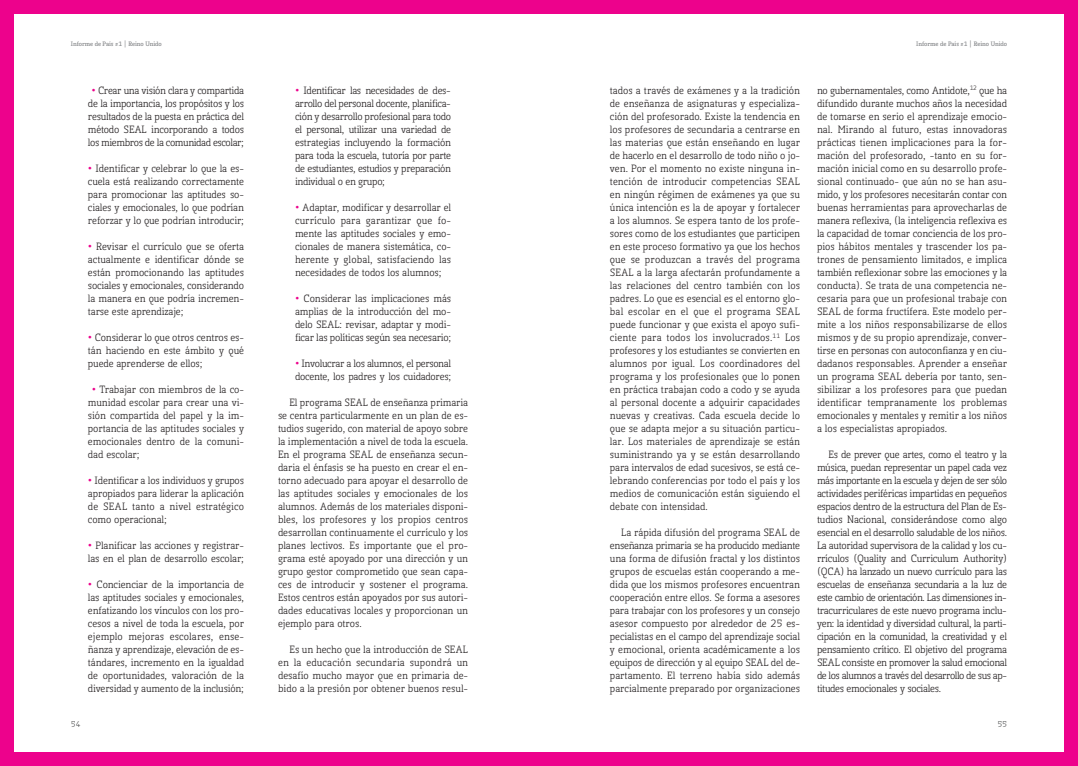
<style>
.page{position:relative;width:1078px;height:766px;background:#fff}
.page>*{position:absolute;margin:0;border:0;box-sizing:border-box;transform-origin:0 0}
.t1{font:10px/13px "Kofi Pure Serif";color:#231f20;text-align:justify}
.t2{font:10px/13px "Kofi Pure Serif";letter-spacing:-.02em;color:#231f20}
.t3{font:8px "Kofi Pure Serif";color:#4b4c4d}
.t4{font:700 6px "Kofi Pure Serif";color:#808285}
.s1{font-weight:700;color:#ed028c}
</style>
<div class="page">
<div style="left:539px;top:0;width:538px;height:765px;background:#ed028c"></div>
<div style="left:539px;top:14px;width:524px;height:737px;background:#fff"></div>
<div style="left:0;top:0;width:538px;height:765px;background:#ed028c"></div>
<div style="left:14px;top:14px;width:524px;height:737px;background:#fff"></div>
<p class="t4" style="left:71px;top:41px;width:92px">Informe de País #1 | Reino Unido</p>
<p class="t4" style="left:916px;top:41px;width:92px">Informe de País #1 | Reino Unido</p>
<p class="t1" style="left:88px;top:85px;width:157px;text-align:center"><span class="s1">•</span> Crear una visión clara y compartida de la importancia, los propósitos y los resultados de la puesta en práctica del método SEAL incorporando a todos los miembros de la comunidad escolar;</p>
<p class="t1" style="left:88px;top:163px;width:157px"><span class="s1">•</span> Identificar y celebrar lo que la es&shy;cuela está realizando correctamente para promocionar las aptitudes so&shy;ciales y emocionales, lo que podrían reforzar y lo que podrían introducir;</p>
<p class="t1" style="left:88px;top:241px;width:157px"><span class="s1">•</span> Revisar el currículo que se oferta actualmente e identificar dónde se están promocionando las aptitudes sociales y emocionales, considerando la manera en que podría incremen&shy;tarse este aprendizaje;</p>
<p class="t1" style="left:88px;top:332px;width:157px"><span class="s1">•</span> Considerar lo que otros centros es&shy;tán haciendo en este ámbito y qué puede aprenderse de ellos;</p>
<p class="t1" style="left:88px;top:384px;width:157px;text-indent:4px"><span class="s1">•</span> Trabajar con miembros de la co&shy;munidad escolar para crear una vi&shy;sión compartida del papel y la im&shy;portancia de las aptitudes sociales y emocionales dentro de la comuni&shy;dad escolar;</p>
<p class="t1" style="left:88px;top:475px;width:157px"><span class="s1">•</span> Identificar a los individuos y grupos apropiados para liderar la aplicación de SEAL tanto a nivel estratégico como operacional;</p>
<p class="t1" style="left:88px;top:540px;width:157px"><span class="s1">•</span> Planificar las acciones y registrar&shy;las en el plan de desarrollo escolar;</p>
<p class="t1" style="left:88px;top:579px;width:157px"><span class="s1">•</span> Concienciar de la importancia de las aptitudes sociales y emocionales, enfatizando los vínculos con los pro&shy;cesos a nivel de toda la escuela, por ejemplo mejoras escolares, ense&shy;ñanza y aprendizaje, elevación de es&shy;tándares, incremento en la igualdad de oportunidades, valoración de la diversidad y aumento de la inclusión;</p>
<p class="t1" style="left:295px;top:85px;width:157px"><span class="s1">•</span> Identificar las necesidades de des&shy;arrollo del personal docente, planifica&shy;ción y desarrollo profesional para todo el personal, utilizar una variedad de estrategias incluyendo la formación para toda la escuela, tutoría por parte de estudiantes, estudios y preparación individual o en grupo;</p>
<p class="t1" style="left:295px;top:202px;width:157px"><span class="s1">•</span> Adaptar, modificar y desarrollar el currículo para garantizar que fo&shy;mente las aptitudes sociales y emo&shy;cionales de manera sistemática, co&shy;herente y global, satisfaciendo las necesidades de todos los alumnos;</p>
<p class="t1" style="left:295px;top:293px;width:157px"><span class="s1">•</span> Considerar las implicaciones más amplias de la introducción del mo&shy;delo SEAL: revisar, adaptar y modi&shy;ficar las políticas según sea necesario;</p>
<p class="t2" style="left:295px;top:358px;width:157px"><span class="s1">•</span> Involucrar a los alumnos, el personal docente, los padres y los cuidadores;</p>
<p class="t1" style="left:278px;top:397px;width:191px;text-indent:11px">El programa SEAL de enseñanza primaria se centra particularmente en un plan de es&shy;tudios sugerido, con material de apoyo sobre la implementación a nivel de toda la escuela.<br>En el programa SEAL de enseñanza secun&shy;daria el énfasis se ha puesto en crear el en&shy;torno adecuado para apoyar el desarrollo de las aptitudes sociales y emocionales de los alumnos. Además de los materiales disponi&shy;bles, los profesores y los propios centros desarrollan continuamente el currículo y los planes lectivos. Es importante que el pro&shy;grama esté apoyado por una dirección y un grupo gestor comprometido que sean capa&shy;ces de introducir y sostener el programa.<br>Estos centros están apoyados por sus autori&shy;dades educativas locales y proporcionan un ejemplo para otros.</p>
<p class="t1" style="left:278px;top:644px;width:192px;text-indent:11px">Es un hecho que la introducción de SEAL en la educación secundaria supondrá un desafío mucho mayor que en primaria de&shy;bido a la presión por obtener buenos resul-</p>
<p class="t1" style="left:609px;top:85px;width:192px">tados a través de exámenes y a la tradición de enseñanza de asignaturas y especializa&shy;ción del profesorado. Existe la tendencia en los profesores de secundaria a centrarse en las materias que están enseñando en lugar de hacerlo en el desarrollo de todo niño o jo&shy;ven. Por el momento no existe ninguna in&shy;tención de introducir competencias SEAL en ningún régimen de exámenes ya que su única intención es la de apoyar y fortalecer a los alumnos. Se espera tanto de los profe&shy;sores como de los estudiantes que participen en este proceso formativo ya que los hechos que se produzcan a través del programa SEAL a la larga afectarán profundamente a las relaciones del centro también con los padres. Lo que es esencial es el entorno glo&shy;bal escolar en el que el programa SEAL puede funcionar y que exista el apoyo sufi&shy;ciente para todos los involucrados.<sup>11</sup> Los profesores y los estudiantes se convierten en alumnos por igual. Los coordinadores del programa y los profesionales que lo ponen en práctica trabajan codo a codo y se ayuda al personal docente a adquirir capacidades nuevas y creativas. Cada escuela decide lo que se adapta mejor a su situación particu&shy;lar. Los materiales de aprendizaje se están suministrando ya y se están desarrollando para intervalos de edad sucesivos, se está ce&shy;lebrando conferencias por todo el país y los medios de comunicación están siguiendo el debate con intensidad.</p>
<p class="t1" style="left:609px;top:527px;width:192px;text-indent:11px">La rápida difusión del programa SEAL de enseñanza primaria se ha producido mediante una forma de difusión fractal y los distintos grupos de escuelas están cooperando a me&shy;dida que los mismos profesores encuentran cooperación entre ellos. Se forma a asesores para trabajar con los profesores y un consejo asesor compuesto por alrededor de 25 es&shy;pecialistas en el campo del aprendizaje social y emocional, orienta académicamente a los equipos de dirección y al equipo SEAL del de&shy;partamento. El terreno había sido además parcialmente preparado por organizaciones</p>
<p class="t1" style="left:816px;top:85px;width:192px">no gubernamentales, como Antidote,<sup>12</sup> que ha difundido durante muchos años la necesidad de tomarse en serio el aprendizaje emocio&shy;nal. Mirando al futuro, estas innovadoras prácticas tienen implicaciones para la for&shy;mación del profesorado, -tanto en su for&shy;mación inicial como en su desarrollo profe&shy;sional continuado- que aún no se han asu&shy;mido, y los profesores necesitarán contar con buenas herramientas para aprovecharlas de manera reflexiva, (la inteligencia reflexiva es la capacidad de tomar conciencia de los pro&shy;pios hábitos mentales y trascender los pa&shy;trones de pensamiento limitados, e implica también reflexionar sobre las emociones y la conducta). Se trata de una competencia ne&shy;cesaria para que un profesional trabaje con SEAL de forma fructífera. Este modelo per&shy;mite a los niños responsabilizarse de ellos mismos y de su propio aprendizaje, conver&shy;tirse en personas con autoconfianza y en ciu&shy;dadanos responsables. Aprender a enseñar un programa SEAL debería por tanto, sen&shy;sibilizar a los profesores para que puedan identificar tempranamente los problemas emocionales y mentales y remitir a los niños a los especialistas apropiados.</p>
<p class="t1" style="left:816px;top:449px;width:191px;text-indent:11px">Es de prever que artes, como el teatro y la música, puedan representar un papel cada vez más importante en la escuela y dejen de ser sólo actividades periféricas impartidas en pequeños espacios dentro de la estructura del Plan de Es&shy;tudios Nacional, considerándose como algo esencial en el desarrollo saludable de los niños.<br>La autoridad supervisora de la calidad y los cu&shy;rrículos (Quality and Curriculum Authority) (QCA) ha lanzado un nuevo currículo para las escuelas de enseñanza secundaria a la luz de este cambio de orientación. Las dimensiones in&shy;tracurriculares de este nuevo programa inclu&shy;yen: la identidad y diversidad cultural, la parti&shy;cipación en la comunidad, la creatividad y el pensamiento crítico. El objetivo del programa SEAL consiste en promover la salud emocional de los alumnos a través del desarrollo de sus ap&shy;titudes emocionales y sociales.</p>
<p class="t3" style="left:71px;top:720px;width:11px">54</p>
<p class="t3" style="left:997px;top:720px;width:11px">55</p>
</div>
